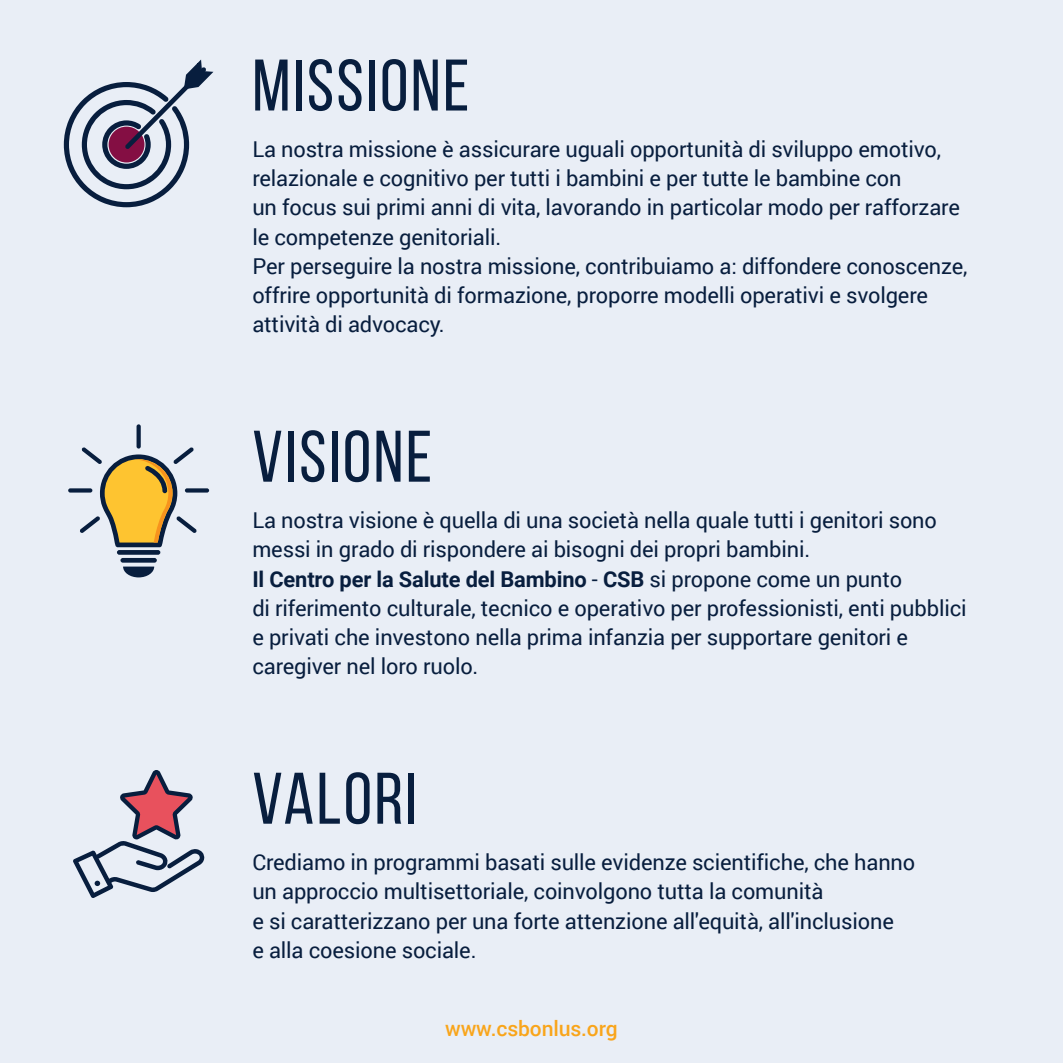
<style>
.page{position:relative;width:1063px;height:1063px;background:#e9eef6}
.page>*{position:absolute;margin:0;border:0;box-sizing:border-box;transform-origin:0 0}
.t1{font:72.9px "Bebas Neue";letter-spacing:.035em;color:#081e3e}
.t2{font:21.9px/29.1px "Roboto";letter-spacing:-.005em;color:#081e3e}
.t3{font:500 21px "Roboto";letter-spacing:-.005em;color:#f9a51b}
.s1{font-weight:700}
</style>
<div class="page">
<svg style="left:64px;top:60px;width:149px;height:147px"></svg>
<div style="left:117px;top:550px;width:43px;height:5px;background:#081e3e;border-radius:2px"></div>
<div style="left:120px;top:558px;width:37px;height:5px;background:#081e3e;border-radius:2px"></div>
<svg style="left:123px;top:567px;width:31px;height:10px"></svg>
<svg style="left:137px;top:424px;width:4px;height:25px"></svg>
<div style="left:185px;top:488px;width:24px;height:5px;background:#081e3e;border-radius:2px"></div>
<div style="left:68px;top:488px;width:24px;height:5px;background:#081e3e;border-radius:2px"></div>
<svg style="left:80px;top:447px;width:117px;height:100px"></svg>
<svg style="left:73px;top:770px;width:132px;height:128px"></svg>
<h1 class="t1" style="left:252px;top:46px;width:218px">MISSIONE</h1>
<p class="t2" style="left:252px;top:134px;width:717px">La nostra missione è assicurare uguali opportunità di sviluppo emotivo, relazionale e cognitivo per tutti i bambini e per tutte le bambine con<br>un focus sui primi anni di vita, lavorando in particolar modo per rafforzare le competenze genitoriali.<br>Per perseguire la nostra missione, contribuiamo a: diffondere conoscenze, offrire opportunità di formazione, proporre modelli operativi e svolgere attività di advocacy.</p>
<h1 class="t1" style="left:252px;top:417px;width:181px">VISIONE</h1>
<p class="t2" style="left:252px;top:505px;width:716px">La nostra visione è quella di una società nella quale tutti i genitori sono messi in grado di rispondere ai bisogni dei propri bambini.<br><span class="s1">Il Centro per la Salute del Bambino</span> - <span class="s1">CSB</span> si propone come un punto<br>di riferimento culturale, tecnico e operativo per professionisti, enti pubblici e privati che investono nella prima infanzia per supportare genitori e caregiver nel loro ruolo.</p>
<h1 class="t1" style="left:252px;top:759px;width:166px">VALORI</h1>
<p class="t2" style="left:252px;top:847px;width:664px">Crediamo in programmi basati sulle evidenze scientifiche, che hanno un approccio multisettoriale, coinvolgono tutta la comunità<br>e si caratterizzano per una forte attenzione all'equità, all'inclusione<br>e alla coesione sociale.</p>
<p class="t3" style="left:445px;top:1014px;width:174px">www.csbonlus.org</p>
</div>
